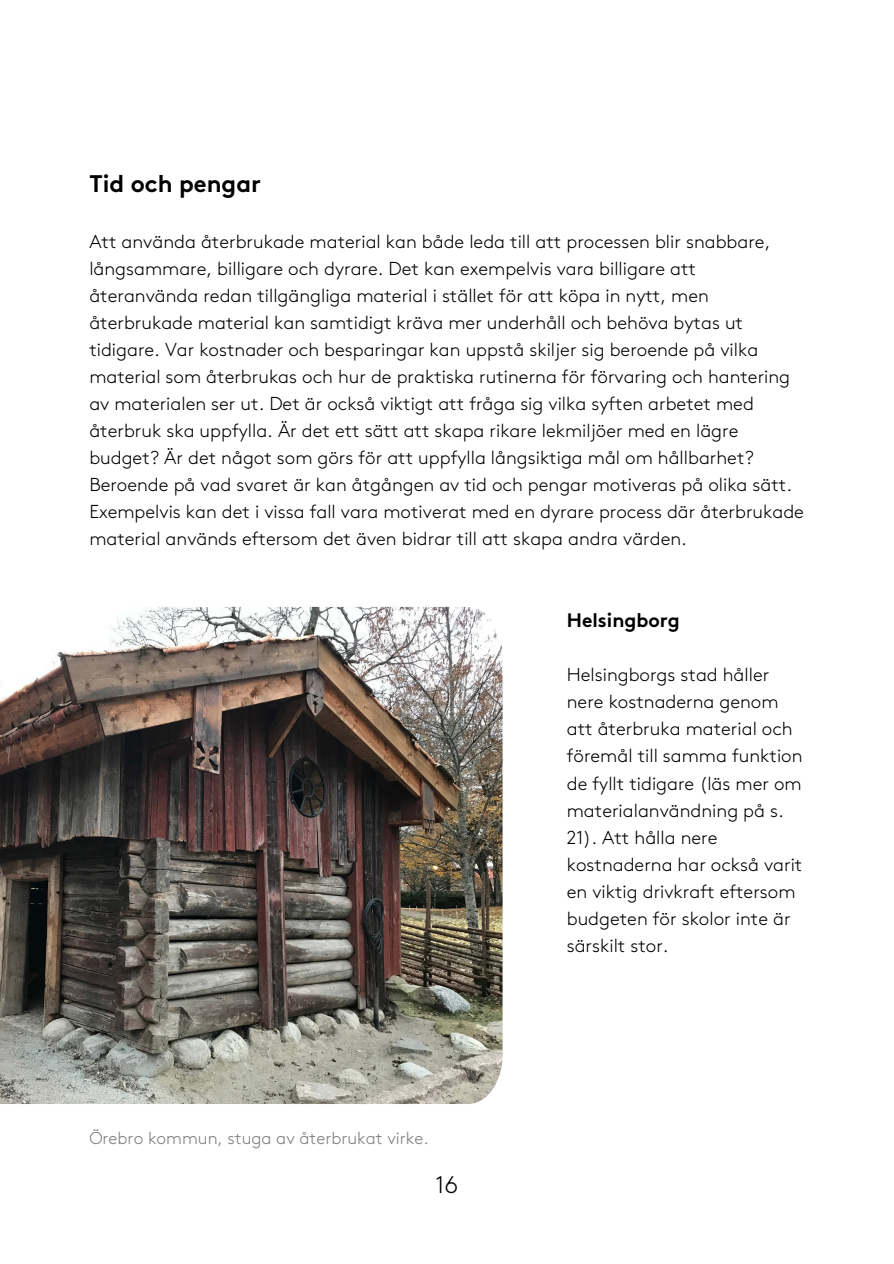
<style>
.page{position:relative;width:894px;height:1264px;background:#fff}
.page>*{position:absolute;margin:0;border:0;box-sizing:border-box;transform-origin:0 0}
.t1{font:700 24px "Brown Std";color:#000}
.t2{font:300 24px "Brown Std";color:#000}
.t3{font:700 19.5px "Brown Std";color:#000}
.t4{font:300 18.75px/27px "Brown Std";color:#000}
.t5{font:300 17.25px "Brown Std";color:#7d7d7d}
</style>
<div class="page">
<img style="left:0;top:607px;width:502px;height:496px">
<h3 class="t1" style="left:89px;top:174px;width:173px">Tid och pengar</h3>
<h2 class="t4" style="left:89px;top:230px;width:716px">Att använda återbrukade material kan både leda till att processen blir snabbare, långsammare, billigare och dyrare. Det kan exempelvis vara billigare att återanvända redan tillgängliga material i stället för att köpa in nytt, men återbrukade material kan samtidigt kräva mer underhåll och behöva bytas ut tidigare. Var kostnader och besparingar kan uppstå skiljer sig beroende på vilka material som återbrukas och hur de praktiska rutinerna för förvaring och hantering av materialen ser ut. Det är också viktigt att fråga sig vilka syften arbetet med återbruk ska uppfylla. Är det ett sätt att skapa rikare lekmiljöer med en lägre budget? Är det något som görs för att uppfylla långsiktiga mål om hållbarhet?<br>Beroende på vad svaret är kan åtgången av tid och pengar motiveras på olika sätt.<br>Exempelvis kan det i vissa fall vara motiverat med en dyrare process där återbrukade material används eftersom det även bidrar till att skapa andra värden.</h2>
<p class="t5" style="left:89px;top:1131px;width:341px">Örebro kommun, stuga av återbrukat virke.</p>
<h3 class="t2" style="left:435px;top:1175px;width:24px">16</h3>
<p class="t3" style="left:566px;top:612px;width:114px">Helsingborg</p>
<p class="t4" style="left:566px;top:663px;width:237px">Helsingborgs stad håller nere kostnaderna genom att återbruka material och föremål till samma funktion de fyllt tidigare (läs mer om materialanvändning på s.<br>21). Att hålla nere kostnaderna har också varit en viktig drivkraft eftersom budgeten för skolor inte är särskilt stor.</p>
</div>
